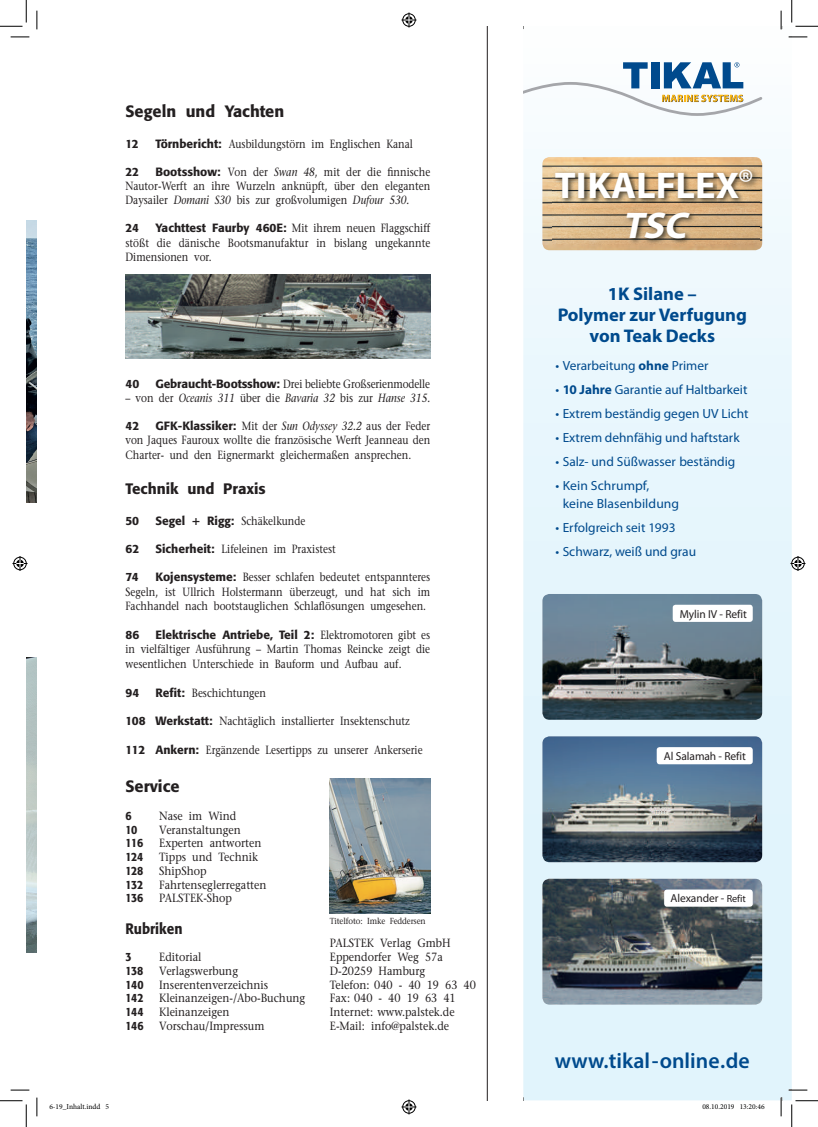
<style>
.page{position:relative;width:818px;height:1127px;background:#fff}
.page>*{position:absolute;margin:0;border:0;box-sizing:border-box;transform-origin:0 0}
.t1{font:700 37.25px/39.9px "Myriad Pro";color:#fff;text-align:center}
.t2{font:600 21.88px "Myriad Pro";color:#004a8d}
.t3{font:700 18.38px/21.2px "Myriad Pro";letter-spacing:-.005em;color:#004a8d;text-align:center}
.t4{font:500 16.25px "Formata";color:#231f20}
.t5{font:500 15px "Formata";color:#231f20}
.t6{font:500 15px "Formata";color:#231f20;scale:.9 1}
.t7{font:13.5px "Myriad Pro";color:#004a8d}
.t8{font:13.25px/18px "Myriad Pro";color:#004a8d}
.t9{font:11.88px/14.1px "Stone Serif";color:#231f20;text-align:justify;scale:.84 1}
.t10{font:11.88px/13.8px "Stone Serif";color:#231f20;scale:.9 1}
.t11{font:500 11.88px "Formata";color:#231f20}
.t12{font:italic 11.88px "Stone Serif";color:#231f20;scale:.84 1}
.t13{font:500 11.88px "Formata";color:#231f20;scale:.9 1}
.t14{font:11.62px "Myriad Pro";letter-spacing:-.005em;color:#231f20}
.t15{font:8.75px "Stone Serif";letter-spacing:-.01em;color:#231f20;scale:.9 1}
.t16{font:7.5px "Minion Pro";color:#000}
.s1{font-family:"Formata";font-weight:500}
.s2{font-style:italic}
.s3{font-style:normal}
.s4{font-family:"Stone Serif";font-weight:400}
.s5{font-weight:400}
.s6{font-weight:700}
.s7{font-size:13.25px}
.s8{font-size:10.38px}
</style>
<div class="page">
<hr style="left:487px;top:26px;width:1px;height:1074px;background:#231f20">
<img style="left:125px;top:274px;width:305px;height:85px">
<img style="left:26px;top:220px;width:11px;height:283px">
<img style="left:330px;top:778px;width:100px;height:135px">
<img style="left:26px;top:657px;width:11px;height:295px">
<svg style="left:523px;top:26px;width:269px;height:1074px"></svg>
<svg style="left:523px;top:62px;width:239px;height:54px"></svg>
<img style="left:542px;top:878px;width:220px;height:126px">
<div style="left:664px;top:889px;width:89px;height:17px;background:#fff;border-radius:3px"></div>
<img style="left:542px;top:594px;width:220px;height:125px">
<div style="left:673px;top:604px;width:80px;height:17px;background:#fff;border-radius:3px"></div>
<img style="left:542px;top:736px;width:220px;height:126px">
<div style="left:657px;top:747px;width:96px;height:17px;background:#fff;border-radius:3px"></div>
<img style="left:542px;top:157px;width:220px;height:93px">
<img style="left:553px;top:167px;width:206px;height:78px">
<svg style="left:11px;top:36px;width:18px;height:2px"></svg>
<svg style="left:788px;top:36px;width:19px;height:2px"></svg>
<svg style="left:11px;top:1089px;width:18px;height:1px"></svg>
<svg style="left:788px;top:1088px;width:19px;height:2px"></svg>
<svg style="left:36px;top:11px;width:2px;height:18px"></svg>
<svg style="left:36px;top:1097px;width:2px;height:18px"></svg>
<svg style="left:780px;top:11px;width:2px;height:18px"></svg>
<svg style="left:780px;top:1096px;width:2px;height:19px"></svg>
<svg style="left:0;top:0;width:27px;height:27px"></svg>
<svg style="left:0;top:1100px;width:27px;height:26px"></svg>
<svg style="left:791px;top:0;width:27px;height:27px"></svg>
<svg style="left:791px;top:1100px;width:27px;height:26px"></svg>
<svg style="left:401px;top:13px;width:15px;height:15px"></svg>
<svg style="left:401px;top:1099px;width:15px;height:15px"></svg>
<svg style="left:13px;top:556px;width:15px;height:15px"></svg>
<svg style="left:790px;top:556px;width:15px;height:15px"></svg>
<h3 class="t4" style="left:125px;top:101px;width:160px">Segeln und Yachten</h3>
<p class="t11" style="left:125px;top:136px;width:15px">12</p>
<p class="t9" style="left:155px;top:136px;width:308px"><span class="s1">Törnbericht:</span> Ausbildungstörn im Englischen Kanal</p>
<p class="t11" style="left:125px;top:164px;width:15px">22</p>
<p class="t9" style="left:125px;top:165px;width:364px;text-indent:30px"><span class="s1">Bootsshow:</span> Von der <span class="s2">Swan 48</span>, mit der die finnische Nautor-Werft an ihre Wurzeln anknüpft, über den eleganten Daysailer <span class="s2">Domani S30</span> bis zur großvolumigen <span class="s2">Dufour 530.</span></p>
<p class="t11" style="left:125px;top:221px;width:15px">24</p>
<p class="t9" style="left:125px;top:221px;width:364px;text-indent:30px"><span class="s1">Yachttest Faurby 460E:</span> Mit ihrem neuen Flaggschiff stößt die dänische Bootsmanufaktur in bislang ungekannte Dimensionen vor.</p>
<p class="t11" style="left:125px;top:376px;width:15px">40</p>
<p class="t9" style="left:155px;top:376px;width:328px"><span class="s1">Gebraucht-Bootsshow:</span> Drei beliebte Großserienmodelle</p>
<p class="t12" style="left:125px;top:391px;width:364px"><span class="s3">– von der</span> Oceanis 311 <span class="s3">über die</span> Bavaria 32 <span class="s3">bis zur</span> Hanse 315.</p>
<p class="t11" style="left:125px;top:418px;width:15px">42</p>
<p class="t9" style="left:125px;top:419px;width:364px;text-indent:30px"><span class="s1">GFK-Klassiker:</span> Mit der <span class="s2">Sun Odyssey 32.2</span> aus der Feder von Jaques Fauroux wollte die französische Werft Jeanneau den Charter- und den Eignermarkt gleichermaßen ansprechen.</p>
<p class="t5" style="left:125px;top:479px;width:142px">Technik und Praxis</p>
<p class="t11" style="left:125px;top:513px;width:15px">50</p>
<p class="t9" style="left:155px;top:513px;width:180px"><span class="s1">Segel + Rigg:</span> Schäkelkunde</p>
<p class="t11" style="left:125px;top:541px;width:15px">62</p>
<p class="t9" style="left:155px;top:541px;width:216px"><span class="s1">Sicherheit:</span> Lifeleinen im Praxistest</p>
<p class="t11" style="left:125px;top:569px;width:15px">74</p>
<p class="t9" style="left:125px;top:570px;width:364px;text-indent:30px"><span class="s1">Kojensysteme:</span> Besser schlafen bedeutet entspannteres Segeln, ist Ullrich Holstermann überzeugt, und hat sich im Fachhandel nach bootstauglichen Schlaflösungen umgesehen.</p>
<p class="t11" style="left:125px;top:627px;width:15px">86</p>
<p class="t11" style="left:155px;top:627px;width:276px">Elektrische Antriebe, Teil 2: <span class="s4">Elektromotoren gibt es</span></p>
<p class="t9" style="left:125px;top:642px;width:364px">in vielfältiger Ausführung – Martin Thomas Reincke zeigt die wesentlichen Unterschiede in Bauform und Aufbau auf.</p>
<p class="t11" style="left:125px;top:684px;width:15px">94</p>
<p class="t9" style="left:155px;top:685px;width:133px"><span class="s1">Refit:</span> Beschichtungen</p>
<p class="t9" style="left:125px;top:714px;width:340px"><span class="s1">108 Werkstatt:</span> Nachtäglich installierter Insektenschutz</p>
<p class="t9" style="left:125px;top:742px;width:355px"><span class="s1">112 Ankern:</span> Ergänzende Lesertipps zu unserer Ankerserie</p>
<h3 class="t4" style="left:125px;top:776px;width:56px">Service</h3>
<p class="t13" style="left:125px;top:808px;width:8px">6</p>
<p class="t10" style="left:159px;top:808px;width:87px">Nase im Wind</p>
<p class="t13" style="left:125px;top:821px;width:15px">10</p>
<p class="t10" style="left:159px;top:822px;width:92px">Veranstaltungen</p>
<p class="t13" style="left:125px;top:835px;width:21px">116</p>
<p class="t10" style="left:159px;top:836px;width:115px">Experten antworten</p>
<p class="t13" style="left:125px;top:849px;width:22px">124</p>
<p class="t10" style="left:159px;top:849px;width:111px">Tipps und Technik</p>
<p class="t13" style="left:125px;top:863px;width:22px">128</p>
<p class="t10" style="left:159px;top:863px;width:54px">ShipShop</p>
<p class="t13" style="left:125px;top:876px;width:22px">132</p>
<p class="t10" style="left:159px;top:877px;width:121px">Fahrtenseglerregatten</p>
<p class="t13" style="left:125px;top:890px;width:22px">136</p>
<p class="t10" style="left:159px;top:891px;width:83px">PALSTEK-Shop</p>
<p class="t6" style="left:125px;top:918px;width:65px">Rubriken</p>
<p class="t13" style="left:125px;top:949px;width:8px">3</p>
<p class="t10" style="left:159px;top:949px;width:49px">Editorial</p>
<p class="t13" style="left:125px;top:963px;width:22px">138</p>
<p class="t10" style="left:159px;top:963px;width:89px">Verlagswerbung</p>
<p class="t13" style="left:125px;top:976px;width:22px">140</p>
<p class="t10" style="left:159px;top:977px;width:123px">Inserentenverzeichnis</p>
<p class="t13" style="left:125px;top:990px;width:22px">142</p>
<p class="t10" style="left:159px;top:991px;width:164px">Kleinanzeigen-/Abo-Buchung</p>
<p class="t13" style="left:125px;top:1004px;width:22px">144</p>
<p class="t10" style="left:159px;top:1004px;width:80px">Kleinanzeigen</p>
<p class="t13" style="left:125px;top:1018px;width:22px">146</p>
<p class="t10" style="left:159px;top:1018px;width:119px">Vorschau/Impressum</p>
<p class="t15" style="left:330px;top:915px;width:108px">Titelfoto: Imke Feddersen</p>
<p class="t10" style="left:330px;top:936px;width:164px">PALSTEK Verlag GmbH<br>Eppendorfer Weg 57a<br>D-20259 Hamburg<br>Telefon: 040 - 40 19 63 40<br>Fax: 040 - 40 19 63 41<br>Internet: www.palstek.de<br>E-Mail: info@palstek.de</p>
<h1 class="t1" style="left:555px;top:164px;width:200px">TIKALFLEX<span class="s5">®<br></span><span class="s2">TSC</span></h1>
<h3 class="t3" style="left:558px;top:282px;width:191px">1K Silane –<br>Polymer zur Verfugung von Teak Decks</h3>
<p class="t8" style="left:555px;top:356px;width:154px">• Verarbeitung <span class="s6">ohne</span> Primer</p>
<p class="t8" style="left:555px;top:380px;width:193px">• <span class="s6">10 Jahre</span> Garantie auf Haltbarkeit</p>
<p class="t8" style="left:555px;top:404px;width:195px">• Extrem beständig gegen UV Licht</p>
<p class="t8" style="left:555px;top:428px;width:186px">• Extrem dehnfähig und haftstark</p>
<p class="t8" style="left:555px;top:452px;width:181px">• Salz- und Süßwasser beständig</p>
<p class="t8" style="left:563px;top:476px;width:118px;text-indent:-7px">• Kein Schrumpf, keine Blasenbildung</p>
<p class="t8" style="left:555px;top:518px;width:122px">• Erfolgreich seit 1993</p>
<p class="t7" style="left:555px;top:543px;width:142px"><span class="s7">• S</span>chwarz, weiß und grau</p>
<p class="t14" style="left:680px;top:606px;width:69px">Mylin IV - Refit</p>
<p class="t14" style="left:664px;top:748px;width:84px">Al Salamah - Refit</p>
<p class="t14" style="left:670px;top:891px;width:77px">Alexander - <span class="s8">Refit</span></p>
<h2 class="t2" style="left:555px;top:1046px;width:196px">www.tikal-online.de</h2>
<p class="t16" style="left:49px;top:1101px;width:61px">6-19_Inhalt.indd 5</p>
<p class="t16" style="left:702px;top:1101px;width:64px">08.10.2019 13:20:46</p>
</div>
